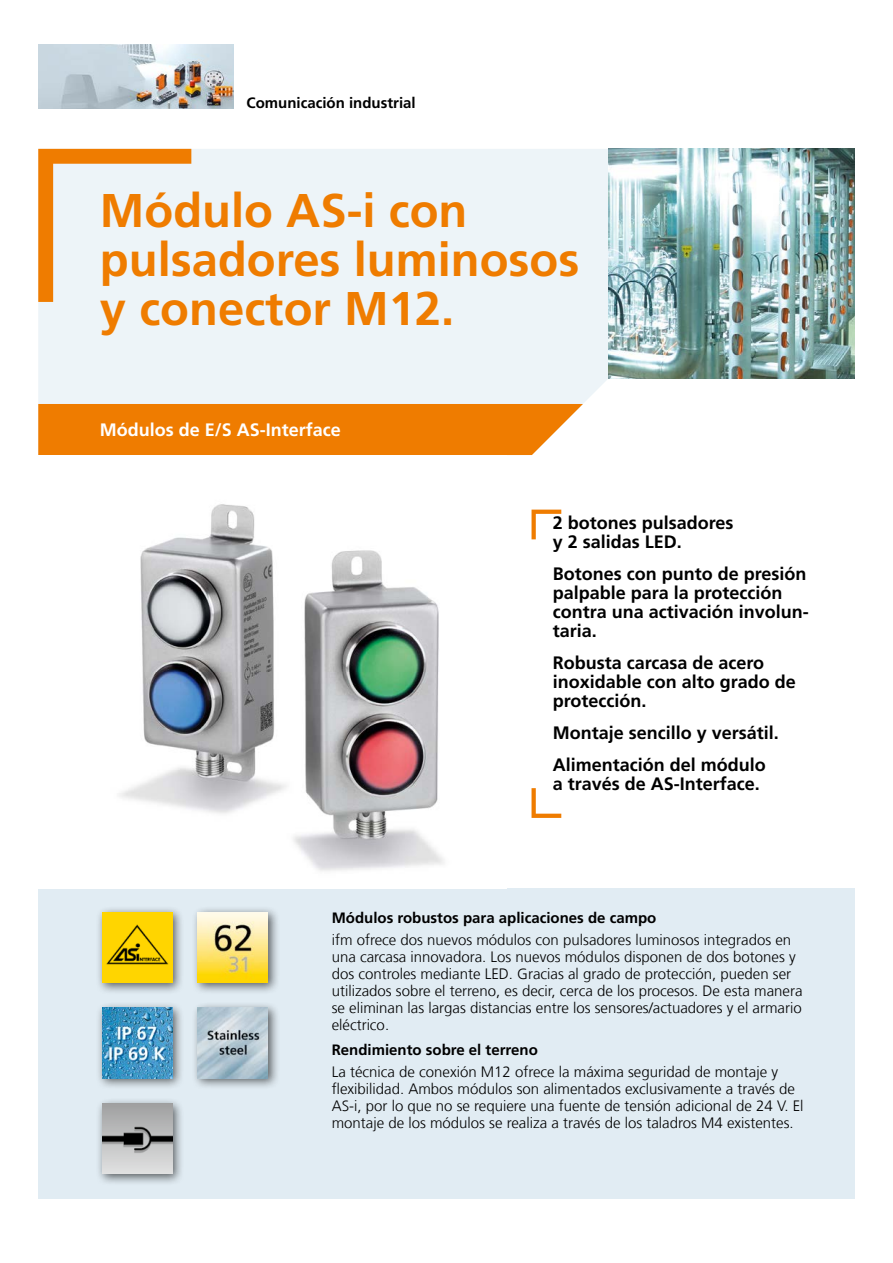
<style>
.page{position:relative;width:893px;height:1263px;background:#fff}
.page>*{position:absolute;margin:0;border:0;box-sizing:border-box;transform-origin:0 0}
.Box_Headline{font:700 47.25px/48.9px "Frutiger LT Com";color:#ef7c00}
.Features{font:700 18px/19.2px "Frutiger LT Com";color:#000}
.Box_Subheadline{font:700 18px "Frutiger LT Com";color:#fff}
.Fließtext{font:300 15px/17px "Frutiger LT Com";color:#000}
.Fließtext_Headline{font:700 15px "Frutiger LT Com";color:#000}
.Box_Produktgruppe{font:700 15px "Frutiger LT Com";color:#000}
</style>
<div class="page">
<div style="left:38px;top:149px;width:570px;height:255px;background:#edf4f8"></div>
<div style="left:38px;top:404px;width:545px;height:51px;background:#ef7c00"></div>
<img style="left:38px;top:45px;width:196px;height:63px">
<div style="left:38px;top:889px;width:817px;height:310px;background:#e1ecf3"></div>
<svg style="left:38px;top:149px;width:153px;height:153px;background:#edddca"></svg>
<div style="left:192px;top:906px;width:88px;height:88px;background:#000;opacity:.6"></div>
<img style="left:198px;top:912px;width:70px;height:70px">
<div style="left:96px;top:1001px;width:89px;height:89px;background:#000;opacity:.6"></div>
<img style="left:102px;top:1008px;width:70px;height:70px">
<div style="left:192px;top:1001px;width:88px;height:89px;background:#000;opacity:.6"></div>
<img style="left:198px;top:1008px;width:70px;height:70px">
<div style="left:96px;top:1097px;width:89px;height:89px;background:#000;opacity:.6"></div>
<img style="left:102px;top:1103px;width:70px;height:71px">
<div style="left:96px;top:906px;width:89px;height:88px;background:#000;opacity:.6"></div>
<img style="left:102px;top:912px;width:70px;height:70px">
<svg style="left:531px;top:510px;width:30px;height:29px"></svg>
<svg style="left:531px;top:788px;width:30px;height:30px"></svg>
<img style="left:119px;top:504px;width:325px;height:367px">
<img style="left:608px;top:149px;width:247px;height:229px">
<p class="Box_Produktgruppe" style="left:247px;top:94px;width:171px">Comunicación industrial</p>
<p class="Box_Headline" style="left:100px;top:186px;width:481px">Módulo AS-i con pulsadores luminosos y conector M12.</p>
<p class="Box_Subheadline" style="left:100px;top:419px;width:243px">Módulos de E/S AS-Interface</p>
<p class="Features" style="left:553px;top:513px;width:182px">2 botones pulsadores y 2 salidas LED.</p>
<p class="Features" style="left:553px;top:564px;width:258px">Botones con punto de presión palpable para la protección contra una activación involun&shy;taria.</p>
<p class="Features" style="left:553px;top:653px;width:245px">Robusta carcasa de acero inoxidable con alto grado de protección.</p>
<p class="Features" style="left:553px;top:723px;width:228px">Montaje sencillo y versátil.</p>
<p class="Features" style="left:553px;top:755px;width:215px">Alimentación del módulo a través de AS-Interface.</p>
<p class="Fließtext_Headline" style="left:332px;top:909px;width:326px">Módulos robustos para aplicaciones de campo</p>
<p class="Fließtext" style="left:332px;top:931px;width:472px">ifm ofrece dos nuevos módulos con pulsadores luminosos integrados en una carcasa innovadora. Los nuevos módulos disponen de dos botones y dos controles mediante LED. Gracias al grado de protección, pueden ser utilizados sobre el terreno, es decir, cerca de los procesos. De esta manera se eliminan las largas distancias entre los sensores/actuadores y el armario eléctrico.</p>
<p class="Fließtext_Headline" style="left:332px;top:1041px;width:208px">Rendimiento sobre el terreno</p>
<p class="Fließtext" style="left:332px;top:1063px;width:473px">La técnica de conexión M12 ofrece la máxima seguridad de montaje y flexibilidad. Ambos módulos son alimentados exclusivamente a través de AS-i, por lo que no se requiere una fuente de tensión adicional de 24 V. El montaje de los módulos se realiza a través de los taladros M4 existentes.</p>
</div>
